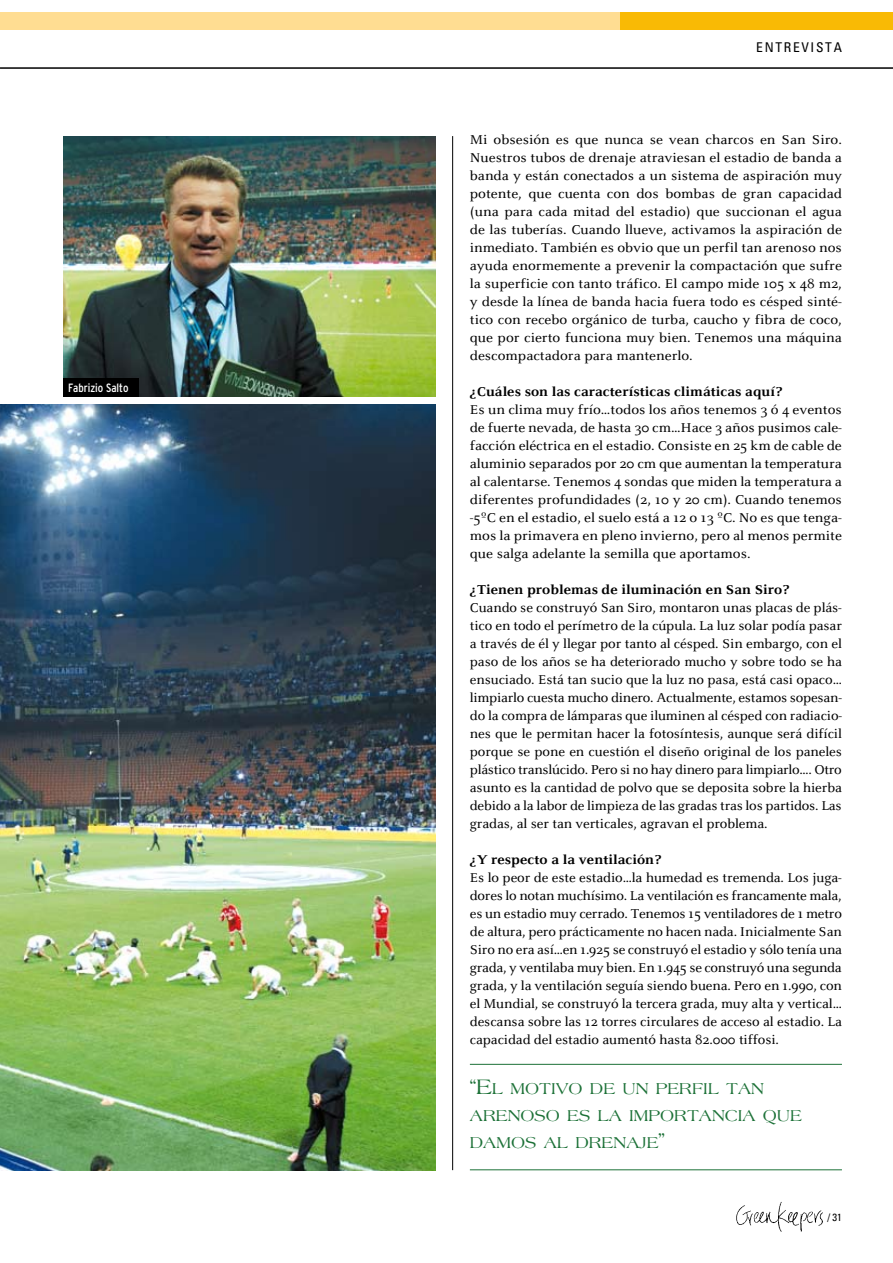
<style>
.page{position:relative;width:893px;height:1263px;background:#fff}
.page>*{position:absolute;margin:0;border:0;box-sizing:border-box;transform-origin:0 0}
.t1{font:16.8px/27px "Americana Std";color:#1c7137}
.t2{font:13.5px/18px "Celeste ST";letter-spacing:-.005em;color:#000;text-align:justify}
.t3{font:700 13.5px "Celeste ST";color:#000}
.t4{font:condensed 13.5px "Univers LT Std";letter-spacing:.125em;color:#000}
.t5{font:condensed 12px "Interstate";color:#fff}
.t6{font:condensed 10.5px "Univers LT Std";color:#000}
.s1{font-size:22.5px}
</style>
<div class="page">
<div style="left:0;top:13px;width:893px;height:17px;background:#ffdd92"></div>
<div style="left:621px;top:13px;width:272px;height:17px;background:#f9ba05"></div>
<hr style="left:0;top:67px;width:893px;height:2px;background:#000">
<hr style="left:452px;top:136px;width:1px;height:1034px;background:#000">
<img style="left:736px;top:1201px;width:86px;height:31px">
<img style="left:0;top:404px;width:436px;height:766px">
<img style="left:64px;top:136px;width:372px;height:260px">
<hr style="left:470px;top:1064px;width:372px;height:1px;background:#1c7137">
<hr style="left:470px;top:1169px;width:372px;height:1px;background:#1c7137">
<div style="left:64px;top:378px;width:75px;height:18px;background:#000"></div>
<p class="t5" style="left:68px;top:381px;width:62px">Fabrizio Salto</p>
<p class="t4" style="left:756px;top:39px;width:87px">ENTREVISTA</p>
<p class="t2" style="left:470px;top:131px;width:374px">Mi obsesión es que nunca se vean charcos en San Siro.<br>Nuestros tubos de drenaje atraviesan el estadio de banda a banda y están conectados a un sistema de aspiración muy potente, que cuenta con dos bombas de gran capacidad (una para cada mitad del estadio) que succionan el agua de las tuberías. Cuando llueve, activamos la aspiración de inmediato. También es obvio que un perfil tan arenoso nos ayuda enormemente a prevenir la compactación que sufre la superficie con tanto tráfico. El campo mide 105 x 48 m2, y desde la línea de banda hacia fuera todo es césped sinté&shy;tico con recebo orgánico de turba, caucho y fibra de coco, que por cierto funciona muy bien. Tenemos una máquina descompactadora para mantenerlo.</p>
<p class="t3" style="left:470px;top:384px;width:314px">¿Cuáles son las características climáticas aquí?</p>
<p class="t2" style="left:470px;top:401px;width:374px">Es un clima muy frío…todos los años tenemos 3 ó 4 eventos de fuerte nevada, de hasta 30 cm…Hace 3 años pusimos cale&shy;facción eléctrica en el estadio. Consiste en 25 km de cable de aluminio separados por 20 cm que aumentan la temperatura al calentarse. Tenemos 4 sondas que miden la temperatura a diferentes profundidades (2, 10 y 20 cm). Cuando tenemos -5ºC en el estadio, el suelo está a 12 o 13 ºC. No es que tenga&shy;mos la primavera en pleno invierno, pero al menos permite que salga adelante la semilla que aportamos.</p>
<p class="t3" style="left:470px;top:582px;width:321px">¿Tienen problemas de iluminación en San Siro?</p>
<p class="t2" style="left:470px;top:599px;width:374px">Cuando se construyó San Siro, montaron unas placas de plás&shy;tico en todo el perímetro de la cúpula. La luz solar podía pasar a través de él y llegar por tanto al césped. Sin embargo, con el paso de los años se ha deteriorado mucho y sobre todo se ha ensuciado. Está tan sucio que la luz no pasa, está casi opaco… limpiarlo cuesta mucho dinero. Actualmente, estamos sopesan&shy;do la compra de lámparas que iluminen al césped con radiacio&shy;nes que le permitan hacer la fotosíntesis, aunque será difícil porque se pone en cuestión el diseño original de los paneles plástico translúcido. Pero si no hay dinero para limpiarlo…. Otro asunto es la cantidad de polvo que se deposita sobre la hierba debido a la labor de limpieza de las gradas tras los partidos. Las gradas, al ser tan verticales, agravan el problema.</p>
<p class="t3" style="left:470px;top:852px;width:193px">¿Y respecto a la ventilación?</p>
<p class="t2" style="left:470px;top:869px;width:374px">Es lo peor de este estadio…la humedad es tremenda. Los juga&shy;dores lo notan muchísimo. La ventilación es francamente mala, es un estadio muy cerrado. Tenemos 15 ventiladores de 1 metro de altura, pero prácticamente no hacen nada. Inicialmente San Siro no era así…en 1.925 se construyó el estadio y sólo tenía una grada, y ventilaba muy bien. En 1.945 se construyó una segunda grada, y la ventilación seguía siendo buena. Pero en 1.990, con el Mundial, se construyó la tercera grada, muy alta y vertical… descansa sobre las 12 torres circulares de acceso al estadio. La capacidad del estadio aumentó hasta 82.000 tiffosi.</p>
<p class="t1" style="left:470px;top:1075px;width:333px"><span class="s1">“E</span>L MOTIVO DE UN PERFIL TAN<br>ARENOSO ES LA IMPORTANCIA QUE<br>DAMOS AL DRENAJE<span class="s1">”</span></p>
<p class="t6" style="left:827px;top:1210px;width:16px">/ 31</p>
</div>
